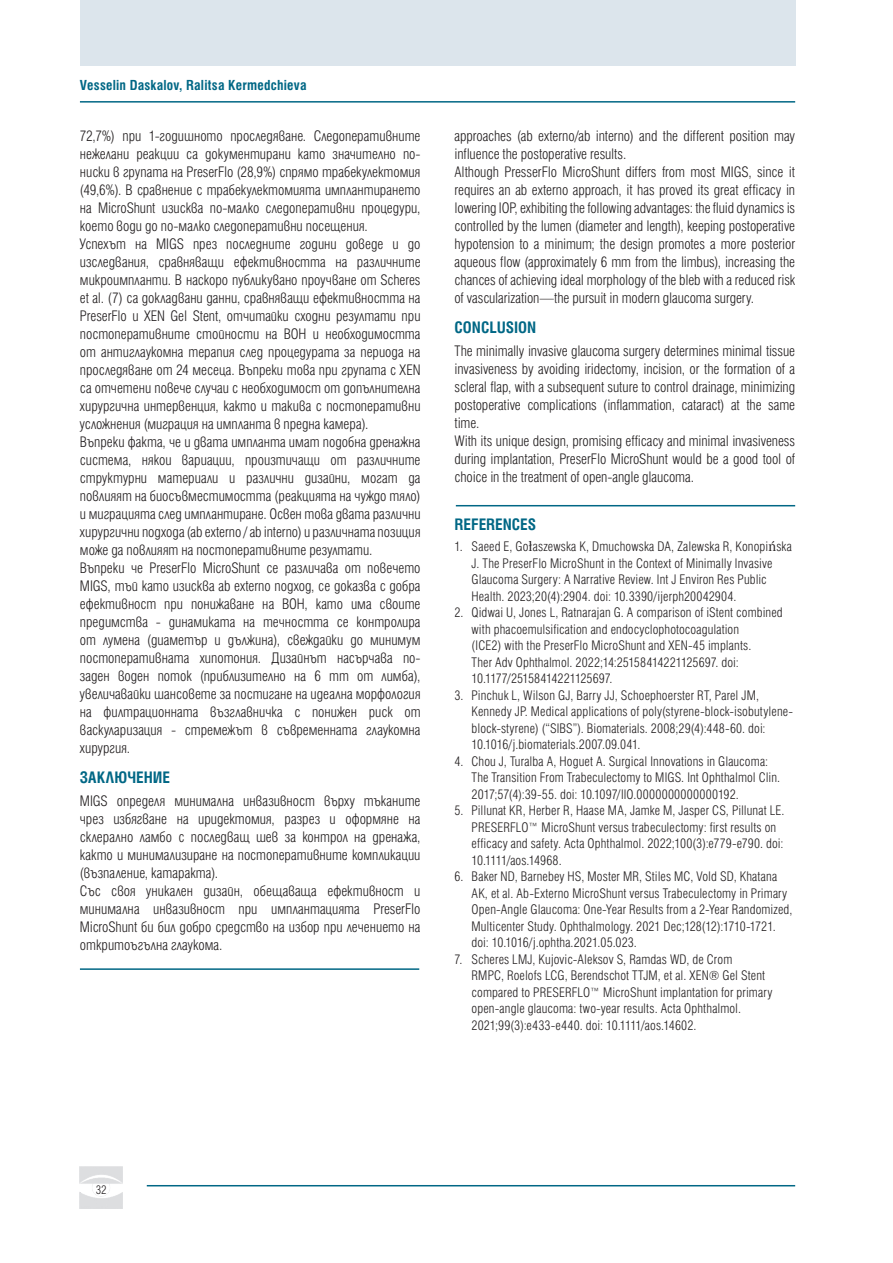
<style>
.page{position:relative;width:893px;height:1263px;background:#fff}
.page>*{position:absolute;margin:0;border:0;box-sizing:border-box;transform-origin:0 0}
.Подзаглавие{font:700 condensed 18px "Helen Bg";color:#016785}
.body{font:300 condensed 16.5px/18px "Helen Bg";color:#231f20;text-align:justify}
.t1{font:700 condensed 15.75px "Helen Bg";letter-spacing:.015em;color:#016785}
.Литература{font:300 condensed 15px/16.5px "Helen Bg";letter-spacing:.01em;color:#231f20}
.t2{font:300 condensed 13.5px "Helen Bg";color:#231f20}
.s1{font-family:"Sitka Banner";font-weight:400;font-stretch:normal}
</style>
<div class="page">
<img style="left:80px;top:1166px;width:42px;height:43px">
<hr style="left:147px;top:1185px;width:648px;height:1px;background:#016785">
<hr style="left:80px;top:101px;width:715px;height:2px;background:#016785">
<div style="left:80px;top:0;width:715px;height:66px;background:#dce5ec"></div>
<hr style="left:80px;top:968px;width:339px;height:2px;background:#016785">
<hr style="left:456px;top:505px;width:339px;height:1px;background:#016785">
<p class="t1" style="left:80px;top:76px;width:228px">Vesselin Daskalov, Ralitsa Kermedchieva</p>
<p class="body" style="left:80px;top:126px;width:342px">72,7%) при 1-годишното проследяване. Следоперативните нежелани реакции са документирани като значително по&shy;ниски в групата на PreserFlo (28,9%) спрямо трабекулектомия (49,6%). В сравнение с трабекулектомията имплантирането на MicroShunt изисква по-малко следоперативни процедури, което води до по-малко следоперативни посещения.</p>
<p class="body" style="left:80px;top:234px;width:342px">Успехът на MIGS през последните години доведе и до изследвания, сравняващи ефективността на различните микроимпланти. В наскоро публикувано проучване от Scheres et al. (7) са докладвани данни, сравняващи ефективността на PreserFlo и XEN Gel Stent, отчитайки сходни резултати при постоперативните стойности на ВОН и необходимостта от антиглаукомна терапия след процедурата за периода на проследяване от 24 месеца. Въпреки това при групата с XEN са отчетени повече случаи с необходимост от допълнителна хирургична интервенция, както и такива с постоперативни усложнения (миграция на импланта в предна камера).</p>
<p class="body" style="left:80px;top:432px;width:342px">Въпреки факта, че и двата импланта имат подобна дренажна система, някои вариации, произтичащи от различните структурни материали и различни дизайни, могат да повлияят на биосъвместимостта (реакцията на чуждо тяло) и миграцията след имплантиране. Освен това двата различни хирургични подхода (ab externo / ab interno) и различната позиция може да повлияят на постоперативните резултати.</p>
<p class="body" style="left:80px;top:558px;width:342px">Въпреки че PreserFlo MicroShunt се различава от повечето MIGS, тъй като изисква ab externo подход, се доказва с добра ефективност при понижаване на ВОН, като има своите предимства - динамиката на течността се контролира от лумена (диаметър и дължина), свеждайки до минимум постоперативната хипотония. Дизайнът насърчава по&shy;заден воден поток (приблизително на 6 mm от лимба), увеличавайки шансовете за постигане на идеална морфология на филтрационната възглавничка с понижен риск от васкуларизация - стремежът в съвременната глаукомна хирургия.</p>
<p class="Подзаглавие" style="left:80px;top:767px;width:92px">ЗАКЛЮЧЕНИЕ</p>
<p class="body" style="left:80px;top:791px;width:342px">MIGS определя минимална инвазивност върху тъканите чрез избягване на иридектомия, разрез и оформяне на склерално ламбо с последващ шев за контрол на дренажа, както и минимализиране на постоперативните компликации (възпаление, катаракта).</p>
<p class="body" style="left:80px;top:881px;width:342px">Със своя уникален дизайн, обещаваща ефективност и минимална инвазивност при имплантацията PreserFlo MicroShunt би бил добро средство на избор при лечението на откритоъгълна глаукома.</p>
<p class="body" style="left:455px;top:126px;width:342px">approaches (ab externo/ab interno) and the different position may influence the postoperative results.</p>
<p class="body" style="left:455px;top:162px;width:342px">Although PresserFlo MicroShunt differs from most MIGS, since it requires an ab externo approach, it has proved its great efficacy in lowering IOP, exhibiting the following advantages: the fluid dynamics is controlled by the lumen (diameter and length), keeping postoperative hypotension to a minimum; the design promotes a more posterior aqueous flow (approximately 6 mm from the limbus), increasing the chances of achieving ideal morphology of the bleb with a reduced risk of vascularization—the pursuit in modern glaucoma surgery.</p>
<p class="Подзаглавие" style="left:455px;top:317px;width:83px">CONCLUSION</p>
<p class="body" style="left:455px;top:341px;width:342px">The minimally invasive glaucoma surgery determines minimal tissue invasiveness by avoiding iridectomy, incision, or the formation of a scleral flap, with a subsequent suture to control drainage, minimizing postoperative complications (inflammation, cataract) at the same time.</p>
<p class="body" style="left:455px;top:431px;width:342px">With its unique design, promising efficacy and minimal invasiveness during implantation, PreserFlo MicroShunt would be a good tool of choice in the treatment of open-angle glaucoma.</p>
<p class="Подзаглавие" style="left:455px;top:514px;width:83px">REFERENCES</p>
<p class="Литература" style="left:472px;top:538px;width:322px;text-indent:-17px">1. Saeed E, Go<span class="s1">ł</span>aszewska K, Dmuchowska DA, Zalewska R, Konopi<span class="s1">ń</span>ska J. The PreserFlo MicroShunt in the Context of Minimally Invasive Glaucoma Surgery: A Narrative Review. Int J Environ Res Public Health. 2023;20(4):2904. doi: 10.3390/ijerph20042904.</p>
<p class="Литература" style="left:472px;top:604px;width:313px;text-indent:-17px">2. Qidwai U, Jones L, Ratnarajan G. A comparison of iStent combined with phacoemulsification and endocyclophotocoagulation<br>(ICE2) with the PreserFlo MicroShunt and XEN-45 implants.<br>Ther Adv Ophthalmol. 2022;14:25158414221125697. doi:<br>10.1177/25158414221125697.</p>
<p class="Литература" style="left:472px;top:686px;width:323px;text-indent:-17px">3. Pinchuk L, Wilson GJ, Barry JJ, Schoephoerster RT, Parel JM, Kennedy JP. Medical applications of poly(styrene-block-isobutylene&shy;block-styrene) (“SIBS”). Biomaterials. 2008;29(4):448-60. doi:<br>10.1016/j.biomaterials.2007.09.041.</p>
<p class="Литература" style="left:472px;top:752px;width:310px;text-indent:-17px">4. Chou J, Turalba A, Hoguet A. Surgical Innovations in Glaucoma:<br>The Transition From Trabeculectomy to MIGS. Int Ophthalmol Clin.<br>2017;57(4):39-55. doi: 10.1097/IIO.0000000000000192.</p>
<p class="Литература" style="left:472px;top:802px;width:314px;text-indent:-17px">5. Pillunat KR, Herber R, Haase MA, Jamke M, Jasper CS, Pillunat LE.<br>PRESERFLO™ MicroShunt versus trabeculectomy: first results on efficacy and safety. Acta Ophthalmol. 2022;100(3):e779-e790. doi:<br>10.1111/aos.14968.</p>
<p class="Литература" style="left:472px;top:868px;width:322px;text-indent:-17px">6. Baker ND, Barnebey HS, Moster MR, Stiles MC, Vold SD, Khatana AK, et al. Ab-Externo MicroShunt versus Trabeculectomy in Primary Open-Angle Glaucoma: One-Year Results from a 2-Year Randomized, Multicenter Study. Ophthalmology. 2021 Dec;128(12):1710-1721. doi: 10.1016/j.ophtha.2021.05.023.</p>
<p class="Литература" style="left:472px;top:950px;width:302px;text-indent:-17px">7. Scheres LMJ, Kujovic-Aleksov S, Ramdas WD, de Crom<br>RMPC, Roelofs LCG, Berendschot TTJM, et al. XEN® Gel Stent compared to PRESERFLO™ MicroShunt implantation for primary open-angle glaucoma: two-year results. Acta Ophthalmol.<br>2021;99(3):e433-e440. doi: 10.1111/aos.14602.</p>
<p class="t2" style="left:96px;top:1182px;width:12px">32</p>
</div>
